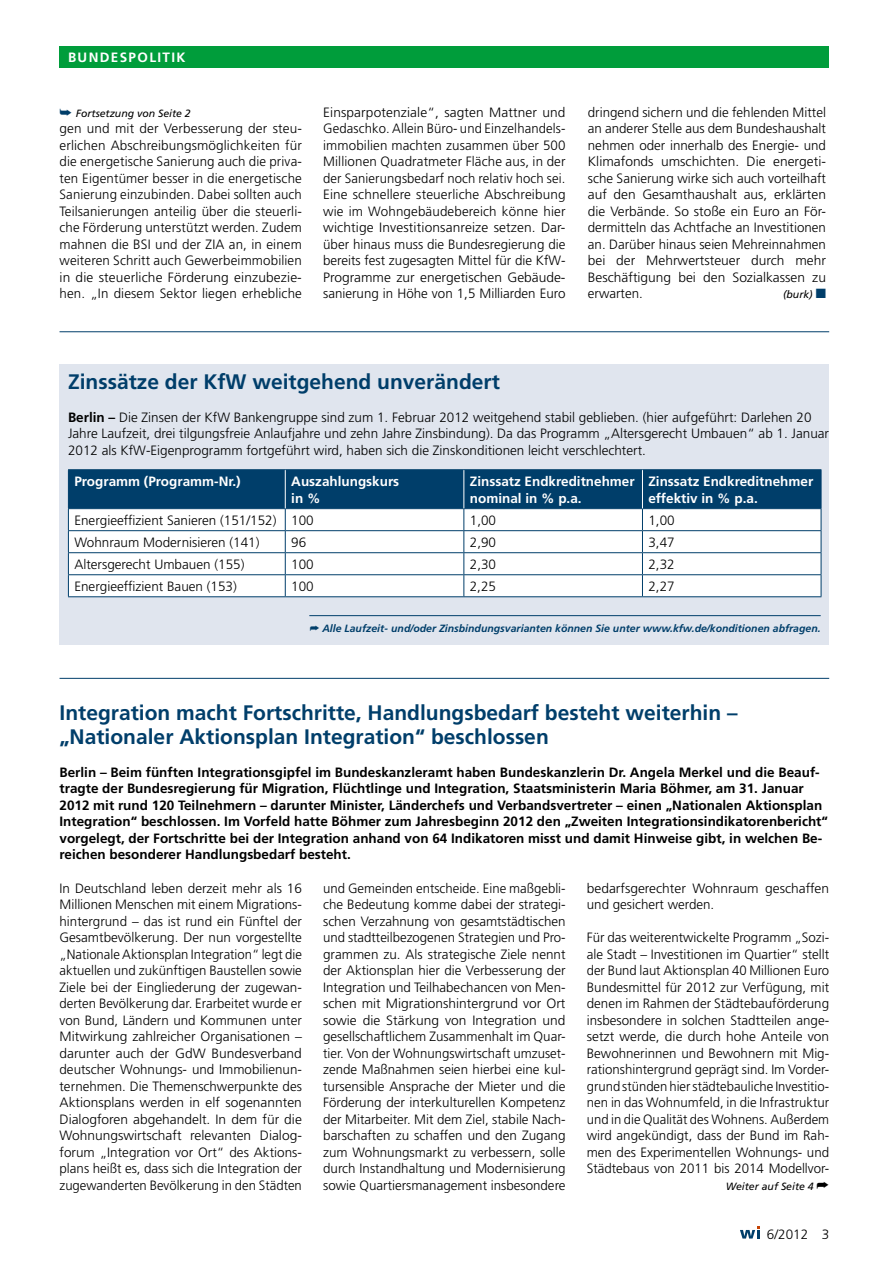
<style>
.page{position:relative;width:893px;height:1263px;background:#fff}
.page>*{position:absolute;margin:0;border:0;box-sizing:border-box;transform-origin:0 0}
.t1{font:700 21px/24px "Frutiger";color:#003e6a}
.t2{font:300 13.5px/16.5px "Frutiger";color:#000;text-align:justify}
.t3{font:700 13.5px/16.5px "Frutiger";color:#000}
.t4{font:700 13.5px/16.5px "Frutiger";color:#fff}
.t5{font:italic 700 10.5px "Frutiger";color:#003e6a}
.t6{font:italic 10.5px "Frutiger";color:#000}
.s1{color:#003e6a}
.s2{font-weight:700}
</style>
<div class="page">
<svg style="left:740px;top:1226px;width:20px;height:12px"></svg>
<div style="left:60px;top:46px;width:769px;height:21px;background:#009d3b"></div>
<hr style="left:60px;top:331px;width:769px;height:1px;background:#003e6a">
<hr style="left:60px;top:678px;width:769px;height:1px;background:#003e6a">
<div style="left:60px;top:364px;width:769px;height:281px;background:#e0e5ee"></div>
<hr style="left:68px;top:469px;width:217px;height:1px;background:#003e6a">
<hr style="left:285px;top:469px;width:179px;height:1px;background:#003e6a">
<hr style="left:464px;top:469px;width:178px;height:1px;background:#003e6a">
<hr style="left:642px;top:469px;width:179px;height:1px;background:#003e6a">
<svg style="left:68px;top:470px;width:754px;height:126px"></svg>
<hr style="left:68px;top:596px;width:217px;height:1px;background:#003e6a">
<hr style="left:285px;top:596px;width:179px;height:1px;background:#003e6a">
<hr style="left:464px;top:596px;width:178px;height:1px;background:#003e6a">
<hr style="left:642px;top:596px;width:179px;height:1px;background:#003e6a">
<hr style="left:285px;top:470px;width:1px;height:38px;background:#fff">
<hr style="left:463px;top:470px;width:1px;height:38px;background:#fff">
<hr style="left:642px;top:470px;width:1px;height:38px;background:#fff">
<hr style="left:309px;top:615px;width:512px;height:1px;background:#003e6a">
<p class="t4" style="left:68px;top:49px;width:11px">bundesp</p>
<p class="t4" style="left:137px;top:49px;width:42px">olitik</p>
<p class="t6" style="left:60px;top:107px;width:133px"><span class="s1">➥</span> Fortsetzung von Seite 2</p>
<p class="t2" style="left:60px;top:121px;width:244px">gen und mit der Verbesserung der steu&shy;erlichen Abschreibungsmöglichkeiten für die energetische Sanierung auch die priva&shy;ten Eigentümer besser in die energetische Sanierung einzubinden. Dabei sollten auch Teilsanierungen anteilig über die steuerli&shy;che Förderung unterstützt werden. Zudem mahnen die BSI und der ZIA an, in einem weiteren Schritt auch Gewerbeimmobilien in die steuerliche Förderung einzubezie&shy;hen. „In diesem Sektor liegen erhebliche</p>
<p class="t2" style="left:323px;top:104px;width:244px">Einsparpotenziale“, sagten Mattner und Gedaschko. Allein Büro- und Einzelhandels&shy;immobilien machten zusammen über 500<br>Millionen Quadratmeter Fläche aus, in der der Sanierungsbedarf noch relativ hoch sei.<br>Eine schnellere steuerliche Abschreibung wie im Wohngebäudebereich könne hier wichtige Investitionsanreize setzen. Dar&shy;über hinaus muss die Bundesregierung die bereits fest zugesagten Mittel für die KfW-Programme zur energetischen Gebäude&shy;sanierung in Höhe von 1,5 Milliarden Euro</p>
<p class="t2" style="left:588px;top:104px;width:240px">dringend sichern und die fehlenden Mittel an anderer Stelle aus dem Bundeshaushalt nehmen oder innerhalb des Energie- und Klimafonds umschichten. Die energeti&shy;sche Sanierung wirke sich auch vorteilhaft auf den Gesamthaushalt aus, erklärten die Verbände. So stoße ein Euro an För&shy;dermitteln das Achtfache an Investitionen an. Darüber hinaus seien Mehreinnahmen bei der Mehrwertsteuer durch mehr Beschäftigung bei den Sozialkassen zu erwarten.</p>
<p class="t6" style="left:783px;top:289px;width:44px">(burk) <span class="s1">■</span></p>
<h1 class="t1" style="left:68px;top:369px;width:433px">Zinssätze der KfW weitgehend unverändert</h1>
<p class="t2" style="left:68px;top:409px;width:762px;text-align:left"><span class="s2">Berlin –</span> Die Zinsen der KfW Bankengruppe sind zum 1. Februar 2012 weitgehend stabil geblieben. (hier aufgeführt: Darlehen 20<br>Jahre Laufzeit, drei tilgungsfreie Anlaufjahre und zehn Jahre Zinsbindung). Da das Programm „Altersgerecht Umbauen“ ab 1. Januar<br>2012 als KfW-Eigenprogramm fortgeführt wird, haben sich die Zinskonditionen leicht verschlechtert.</p>
<p class="t4" style="left:74px;top:473px;width:168px">Programm (Programm-Nr.)</p>
<p class="t4" style="left:291px;top:473px;width:109px">Auszahlungskurs in %</p>
<p class="t4" style="left:470px;top:473px;width:166px">Zinssatz Endkreditnehmer nominal in % p.a.</p>
<p class="t4" style="left:648px;top:473px;width:166px">Zinssatz Endkreditnehmer effektiv in % p.a.</p>
<p class="t2" style="left:74px;top:512px;width:241px">Energieeffizient Sanieren (151/152) 100</p>
<p class="t2" style="left:470px;top:512px;width:28px">1,00</p>
<p class="t2" style="left:648px;top:512px;width:28px">1,00</p>
<p class="t2" style="left:74px;top:534px;width:187px">Wohnraum Modernisieren (141)</p>
<p class="t2" style="left:291px;top:534px;width:17px">96</p>
<p class="t2" style="left:470px;top:534px;width:28px">2,90</p>
<p class="t2" style="left:648px;top:534px;width:28px">3,47</p>
<p class="t2" style="left:74px;top:556px;width:172px">Altersgerecht Umbauen (155)</p>
<p class="t2" style="left:291px;top:556px;width:24px">100</p>
<p class="t2" style="left:470px;top:556px;width:28px">2,30</p>
<p class="t2" style="left:648px;top:556px;width:28px">2,32</p>
<p class="t2" style="left:74px;top:578px;width:164px">Energieeffizient Bauen (153)</p>
<p class="t2" style="left:291px;top:578px;width:24px">100</p>
<p class="t2" style="left:470px;top:578px;width:28px">2,25</p>
<p class="t2" style="left:648px;top:578px;width:28px">2,27</p>
<p class="t5" style="left:310px;top:622px;width:512px">➦ Alle Laufzeit- und/oder Zinsbindungsvarianten können Sie unter www.kfw.de/konditionen abfragen.</p>
<h1 class="t1" style="left:60px;top:700px;width:679px">Integration macht Fortschritte, Handlungsbedarf besteht weiterhin – „Nationaler Aktionsplan Integration“ beschlossen</h1>
<p class="t3" style="left:60px;top:764px;width:770px">Berlin – Beim fünften Integrationsgipfel im Bundeskanzleramt haben Bundeskanzlerin Dr. Angela Merkel und die Beauf&shy;tragte der Bundesregierung für Migration, Flüchtlinge und Integration, Staatsministerin Maria Böhmer, am 31. Januar 2012 mit rund 120 Teilnehmern – darunter Minister, Länderchefs und Verbandsvertreter – einen „Nationalen Aktionsplan Integration“ beschlossen. Im Vorfeld hatte Böhmer zum Jahresbeginn 2012 den „Zweiten Integrationsindikatorenbericht“ vorgelegt, der Fortschritte bei der Integration anhand von 64 Indikatoren misst und damit Hinweise gibt, in welchen Be&shy;reichen besonderer Handlungsbedarf besteht.</p>
<p class="t2" style="left:60px;top:880px;width:244px">In Deutschland leben derzeit mehr als 16<br>Millionen Menschen mit einem Migrations&shy;hintergrund – das ist rund ein Fünftel der Gesamtbevölkerung. Der nun vorgestellte „Nationale Aktionsplan Integration“ legt die aktuellen und zukünftigen Baustellen sowie Ziele bei der Eingliederung der zugewan&shy;derten Bevölkerung dar. Erarbeitet wurde er von Bund, Ländern und Kommunen unter Mitwirkung zahlreicher Organisationen – darunter auch der GdW Bundesverband deutscher Wohnungs- und Immobilienun&shy;ternehmen. Die Themenschwerpunkte des Aktionsplans werden in elf sogenannten Dialogforen abgehandelt. In dem für die Wohnungswirtschaft relevanten Dialog&shy;forum „Integration vor Ort“ des Aktions&shy;plans heißt es, dass sich die Integration der zugewanderten Bevölkerung in den Städten</p>
<p class="t2" style="left:323px;top:880px;width:244px">und Gemeinden entscheide. Eine maßgebli&shy;che Bedeutung komme dabei der strategi&shy;schen Verzahnung von gesamtstädtischen und stadtteilbezogenen Strategien und Pro&shy;grammen zu. Als strategische Ziele nennt der Aktionsplan hier die Verbesserung der Integration und Teilhabechancen von Men&shy;schen mit Migrationshintergrund vor Ort sowie die Stärkung von Integration und gesellschaftlichem Zusammenhalt im Quar&shy;tier. Von der Wohnungswirtschaft umzuset&shy;zende Maßnahmen seien hierbei eine kul&shy;tursensible Ansprache der Mieter und die Förderung der interkulturellen Kompetenz der Mitarbeiter. Mit dem Ziel, stabile Nach&shy;barschaften zu schaffen und den Zugang zum Wohnungsmarkt zu verbessern, solle durch Instandhaltung und Modernisierung sowie Quartiersmanagement insbesondere</p>
<p class="t2" style="left:587px;top:880px;width:244px">bedarfsgerechter Wohnraum geschaffen und gesichert werden.</p>
<p class="t2" style="left:587px;top:929px;width:244px">Für das weiterentwickelte Programm „Sozi&shy;ale Stadt – Investitionen im Quartier“ stellt der Bund laut Aktionsplan 40 Millionen Euro Bundesmittel für 2012 zur Verfügung, mit denen im Rahmen der Städtebauförderung insbesondere in solchen Stadtteilen ange&shy;setzt werde, die durch hohe Anteile von Bewohnerinnen und Bewohnern mit Mig&shy;rationshintergrund geprägt sind. Im Vorder&shy;grund stünden hier städtebauliche Investitio&shy;nen in das Wohnumfeld, in die Infrastruktur und in die Qualität des Wohnens. Außerdem wird angekündigt, dass der Bund im Rah&shy;men des Experimentellen Wohnungs- und Städtebaus von 2011 bis 2014 Modellvor-</p>
<p class="t6" style="left:726px;top:1180px;width:105px">Weiter auf Seite 4 ➦</p>
<p class="t2" style="left:767px;top:1226px;width:64px">6/2012 3</p>
</div>
